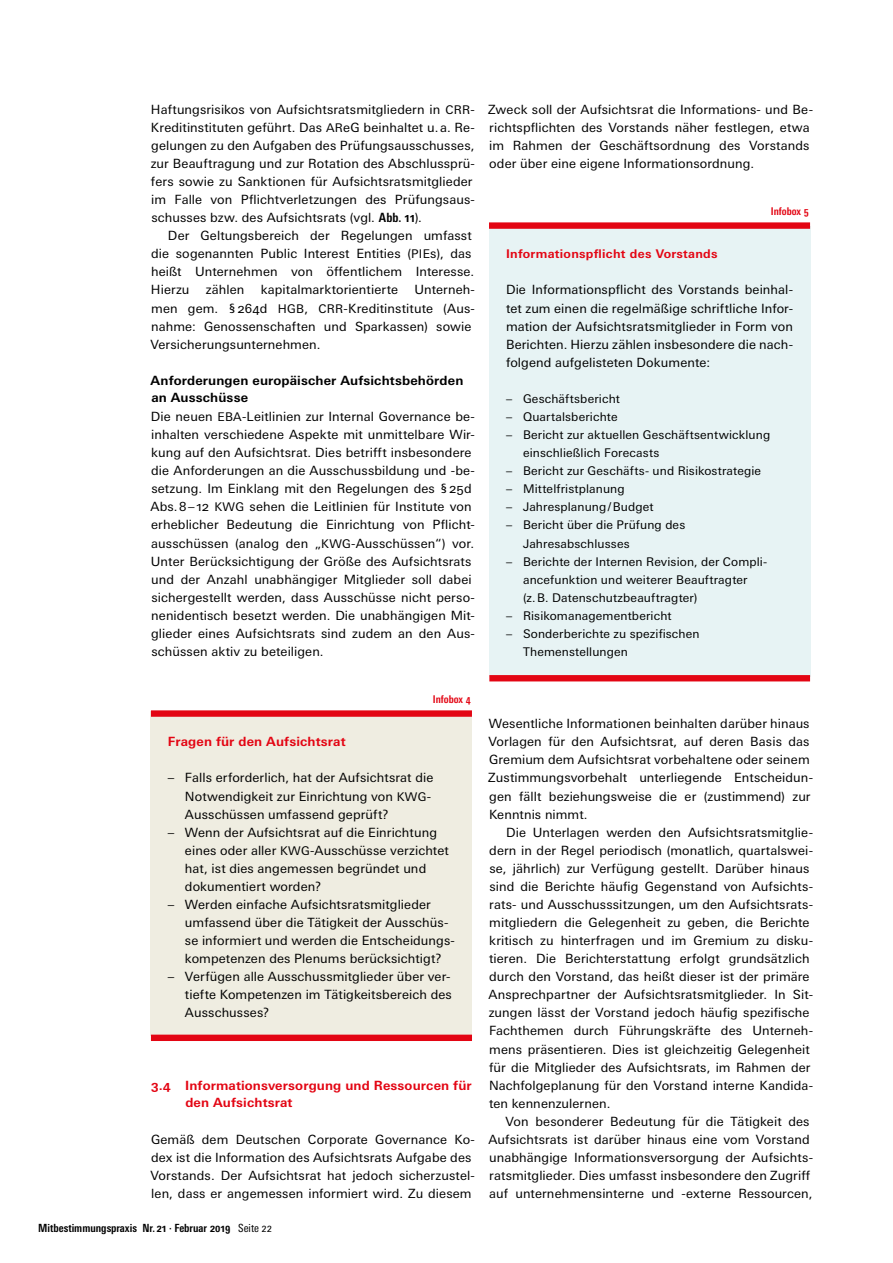
<style>
.page{position:relative;width:893px;height:1263px;background:#fff}
.page>*{position:absolute;margin:0;border:0;box-sizing:border-box;transform-origin:0 0}
.Grundtext{font:12.75px/18px "Univers Next Pro";letter-spacing:.01em;color:#000}
.Grundtext_o_E{font:12.75px/18px "Univers Next Pro";letter-spacing:.01em;color:#000}
.Nach_Auflistung__-zä{font:12.75px/18px "Univers Next Pro";letter-spacing:.005em;color:#000}
.Grundtext_o_E-2{font:700 12.75px/17px "Univers Next Pro";letter-spacing:.01em;color:#e30513}
.Ü3_Zwischenüberschri{font:700 12.75px/17px "Univers Next Pro";letter-spacing:.01em;color:#000}
.t1{font:12px/18px "Univers Next Pro";letter-spacing:.01em;color:#000}
.Grundtext_o_E-3{font:700 12px "Univers Next Pro";letter-spacing:.025em;color:#e30513}
.t2{font:700 condensed 11.25px "Univers Next Pro";color:#000}
.Grundtext_o_E-4{font:700 condensed 10.65px "Univers Next Pro";color:#e30513}
.s1{font-size:12px}
.s2{font-weight:700;font-stretch:condensed}
.s3{font-weight:400}
</style>
<div class="page">
<div style="left:151px;top:711px;width:321px;height:324px;background:#efede1"></div>
<div style="left:151px;top:710px;width:321px;height:7px;background:#e30513"></div>
<div style="left:151px;top:1035px;width:321px;height:6px;background:#e30513"></div>
<div style="left:489px;top:227px;width:321px;height:450px;background:#e7f3f4"></div>
<div style="left:489px;top:222px;width:321px;height:7px;background:#e30513"></div>
<div style="left:489px;top:675px;width:321px;height:6px;background:#e30513"></div>
<p class="Grundtext_o_E" style="left:151px;top:100px;width:326px">Haftungsrisikos von Aufsichtsratsmitgliedern in <span class="s1">CRR</span>-Kreditinstituten geführt. Das <span class="s1">AR</span>eG beinhaltet u.a. Re&shy;gelungen zu den Aufgaben des Prüfungsausschusses, zur Beauftragung und zur Rotation des Abschlussprü&shy;fers sowie zu Sanktionen für Aufsichtsratsmitglieder im Falle von Pflichtverletzungen des Prüfungsaus&shy;schusses bzw. des Aufsichtsrats (vgl. <span class="s2">Abb. 11</span>).</p>
<p class="Grundtext" style="left:151px;top:227px;width:325px;text-indent:17px">Der Geltungsbereich der Regelungen umfasst die sogenannten Public Interest Entities (<span class="s1">PIE</span>s), das heißt Unternehmen von öffentlichem Interesse.<br>Hierzu</p>
<p class="Grundtext" style="left:206px;top:281px;width:40px">zählen</p>
<p class="Grundtext" style="left:261px;top:281px;width:139px">kapitalmarktorientierte</p>
<p class="Grundtext" style="left:150px;top:281px;width:326px;text-indent:264px">Unterneh&shy;men gem. §264d <span class="s1">HGB</span>, <span class="s1">CRR</span>-Kreditinstitute (Aus&shy;nahme: Genossenschaften und Sparkassen) sowie Versicherungsunternehmen.</p>
<p class="Ü3_Zwischenüberschri" style="left:151px;top:372px;width:314px">Anforderungen europäischer Aufsichtsbehörden an Ausschüsse</p>
<p class="Grundtext_o_E" style="left:150px;top:407px;width:326px">Die neuen <span class="s1">EBA</span>-Leitlinien zur Internal Governance be&shy;inhalten verschiedene Aspekte mit unmittelbare Wir&shy;kung auf den Aufsichtsrat. Dies betrifft insbesondere die Anforderungen an die Ausschussbildung und -be&shy;setzung. Im Einklang mit den Regelungen des §25d Abs.8–12 <span class="s1">KWG</span> sehen die Leitlinien für Institute von erheblicher Bedeutung die Einrichtung von Pflicht&shy;ausschüssen (analog den „<span class="s1">KWG</span>-Ausschüssen“) vor.<br>Unter Berücksichtigung der Größe des Aufsichtsrats und der Anzahl unabhängiger Mitglieder soll dabei sichergestellt werden, dass Ausschüsse nicht perso&shy;nenidentisch besetzt werden. Die unabhängigen Mit&shy;glieder eines Aufsichtsrats sind zudem an den Aus&shy;schüssen aktiv zu beteiligen.</p>
<p class="Grundtext_o_E" style="left:488px;top:100px;width:326px">Zweck soll der Aufsichtsrat die Informations- und Be&shy;richtspflichten des Vorstands näher festlegen, etwa im Rahmen der Geschäftsordnung des Vorstands oder über eine eigene Informationsordnung.</p>
<p class="Grundtext_o_E-4" style="left:771px;top:205px;width:39px">Infobox 5</p>
<p class="Grundtext_o_E-3" style="left:506px;top:247px;width:213px">Informationspflicht des Vorstands</p>
<p class="Grundtext_o_E" style="left:506px;top:281px;width:289px;text-align:justify">Die Informationspflicht des Vorstands beinhal&shy;tet zum einen die regelmäßige schriftliche Infor&shy;mation der Aufsichtsratsmitglieder in Form von Berichten. Hierzu zählen insbesondere die nach&shy;folgend aufgelisteten Dokumente:</p>
<p class="t1" style="left:506px;top:390px;width:115px">– Geschäftsbericht</p>
<p class="t1" style="left:506px;top:408px;width:113px">– Quartalsberichte</p>
<p class="t1" style="left:523px;top:426px;width:249px;text-indent:-17px">– Bericht zur aktuellen Geschäftsentwicklung einschließlich Forecasts</p>
<p class="t1" style="left:506px;top:462px;width:257px">– Bericht zur Geschäfts- und Risikostrategie</p>
<p class="t1" style="left:506px;top:480px;width:120px">– Mittelfristplanung</p>
<p class="t1" style="left:506px;top:498px;width:149px">– Jahresplanung/Budget</p>
<p class="t1" style="left:523px;top:516px;width:164px;text-indent:-17px">– Bericht über die Prüfung des<br>Jahresabschlusses</p>
<p class="t1" style="left:523px;top:552px;width:246px;text-indent:-17px">– Berichte der Internen Revision, der Compli&shy;ancefunktion und weiterer Beauftragter (z.B. Datenschutzbeauftragter)</p>
<p class="t1" style="left:506px;top:606px;width:167px">– Risikomanagementbericht</p>
<p class="t1" style="left:523px;top:625px;width:178px;text-indent:-17px">– Sonderberichte zu spezifischen<br>Themenstellungen</p>
<p class="Grundtext_o_E-4" style="left:433px;top:693px;width:39px">Infobox 4</p>
<p class="Grundtext_o_E-2" style="left:168px;top:733px;width:179px">Fragen für den Aufsichtsrat</p>
<p class="Grundtext" style="left:185px;top:769px;width:250px;text-indent:-17px">– Falls erforderlich, hat der Aufsichtsrat die<br>Notwendigkeit zur Einrichtung von <span class="s1">KWG</span>-<br>Ausschüssen umfassend geprüft?</p>
<p class="Grundtext" style="left:185px;top:823px;width:265px;text-indent:-17px">– Wenn der Aufsichtsrat auf die Einrichtung eines oder aller <span class="s1">KWG</span>-Ausschüsse verzichtet hat, ist dies angemessen begründet und dokumentiert worden?</p>
<p class="Grundtext" style="left:185px;top:895px;width:272px;text-indent:-17px">– Werden einfache Aufsichtsratsmitglieder umfassend über die Tätigkeit der Ausschüs&shy;se informiert und werden die Entscheidungs&shy;kompetenzen des Plenums berücksichtigt?</p>
<p class="Grundtext" style="left:185px;top:968px;width:268px;text-align:justify;text-indent:-17px">– Verfügen alle Ausschussmitglieder über ver&shy;tiefte Kompetenzen im Tätigkeitsbereich des Ausschusses?</p>
<p class="Grundtext_o_E-2" style="left:185px;top:1076px;width:288px;text-indent:-35px">3.4 Informationsversorgung und Ressourcen für den Aufsichtsrat</p>
<p class="Grundtext_o_E" style="left:150px;top:1130px;width:326px">Gemäß dem Deutschen Corporate Governance Ko&shy;dex ist die Information des Aufsichtsrats Aufgabe des Vorstands. Der Aufsichtsrat hat jedoch sicherzustel&shy;len, dass er angemessen informiert wird. Zu diesem</p>
<p class="t2" style="left:38px;top:1221px;width:235px">Mitbestimmungspraxis Nr. 21 · Februar 2019 <span class="s3">Seite 22</span></p>
<p class="Nach_Auflistung__-zä" style="left:488px;top:715px;width:326px">Wesentliche Informationen beinhalten darüber hinaus Vorlagen für den Aufsichtsrat, auf deren Basis das Gremium dem Aufsichtsrat vorbehaltene oder seinem Zustimmungsvorbehalt unterliegende Entscheidun&shy;gen fällt beziehungsweise die er (zustimmend) zur Kenntnis nimmt.</p>
<p class="Grundtext" style="left:488px;top:823px;width:326px;text-indent:18px">Die Unterlagen werden den Aufsichtsratsmitglie&shy;dern in der Regel periodisch (monatlich, quartalswei&shy;se, jährlich) zur Verfügung gestellt. Darüber hinaus sind die Berichte häufig Gegenstand von Aufsichts&shy;rats- und Ausschusssitzungen, um den Aufsichtsrats&shy;mitgliedern die Gelegenheit zu geben, die Berichte kritisch zu hinterfragen und im Gremium zu disku&shy;tieren. Die Berichterstattung erfolgt grundsätzlich durch den Vorstand, das heißt dieser ist der primäre Ansprechpartner der Aufsichtsratsmitglieder. In Sit&shy;zungen lässt der Vorstand jedoch häufig spezifische Fachthemen durch Führungskräfte des Unterneh&shy;mens präsentieren. Dies ist gleichzeitig Gelegenheit für die Mitglieder des Aufsichtsrats, im Rahmen der Nachfolgeplanung für den Vorstand interne Kandida&shy;ten kennenzulernen.</p>
<p class="Grundtext" style="left:488px;top:1112px;width:326px;text-indent:17px">Von besonderer Bedeutung für die Tätigkeit des Aufsichtsrats ist darüber hinaus eine vom Vorstand unabhängige Informationsversorgung der Aufsichts&shy;ratsmitglieder. Dies umfasst insbesondere den Zugriff auf unternehmensinterne und -externe Ressourcen,</p>
</div>
